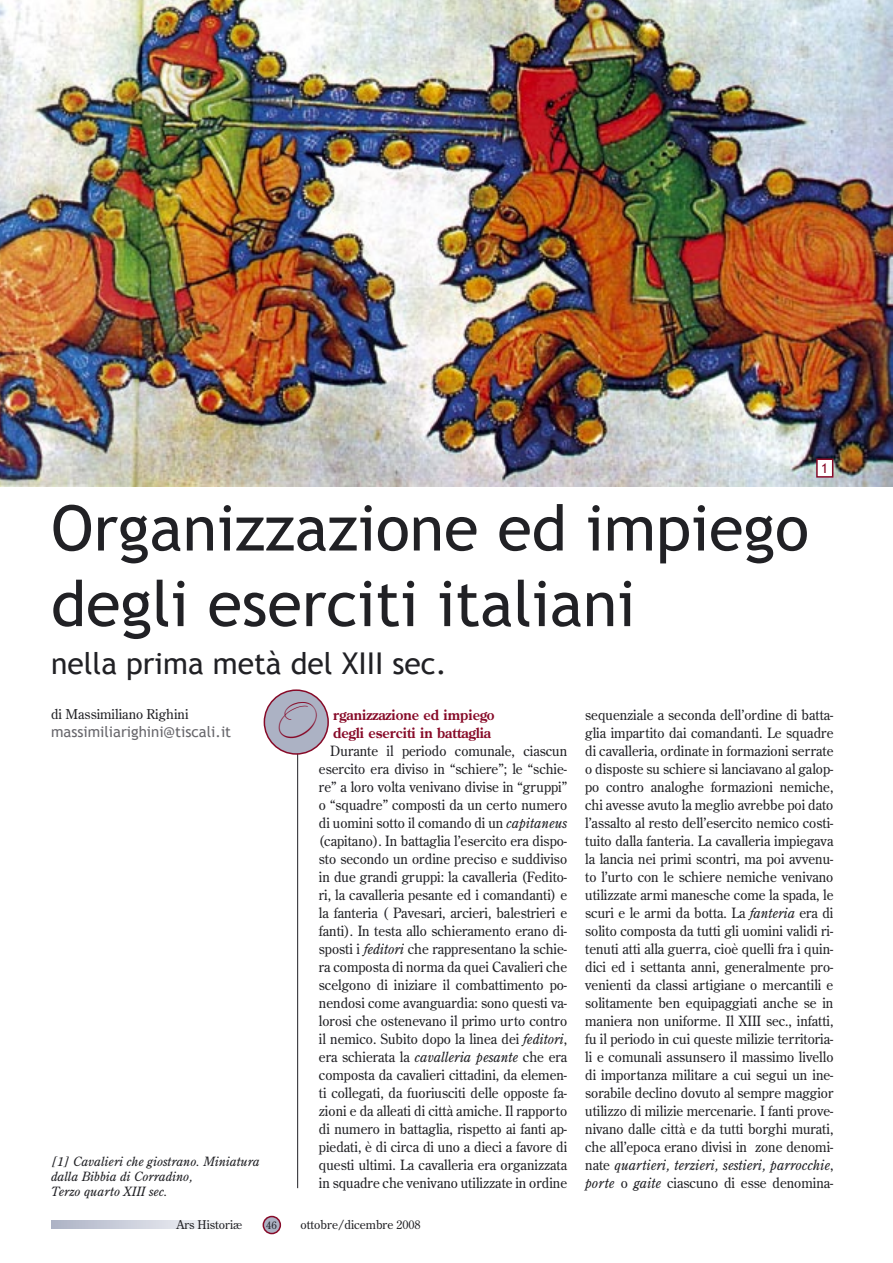
<style>
.page{position:relative;width:893px;height:1263px;background:#fff}
.page>*{position:absolute;margin:0;border:0;box-sizing:border-box;transform-origin:0 0}
.t1{font:63px "Trebuchet MS";color:#212125}
.t2{font:45px "Scriptina";color:#870a28}
.t3{font:30px "Trebuchet MS";color:#212125}
.t4{font:15px "Trebuchet MS";color:#68676c}
.Normale__Web{font:14.1px/18px "Century Old Style";color:#212125;text-align:justify;scale:.96 1}
.Normale__Web-2{font:700 14.1px "Century Old Style";color:#870a28;scale:.96 1}
.t5{font:13.5px "Century Old Style";color:#212125}
.t6{font:13.5px "Trebuchet MS";color:#870a28}
.t7{font:italic 12.75px/15.3px "Century Old Style";color:#212125}
.t8{font:12px "Century Old Style";color:#212125}
.t9{font:10.5px "Century Old Style";color:#212125}
.s1{font-style:italic}
</style>
<div class="page">
<div style="left:263px;top:1216px;width:17px;height:17px;background:#acb2c4;border-radius:50%"></div>
<div style="left:263px;top:1216px;width:18px;height:18px;border:2px solid #870a28;border-radius:50%"></div>
<svg style="left:51px;top:1220px;width:166px;height:9px"></svg>
<hr style="left:297px;top:741px;width:1px;height:447px;background:#212125">
<div style="left:264px;top:690px;width:64px;height:64px;background:#acb2c4;border-radius:50%"></div>
<div style="left:264px;top:689px;width:65px;height:66px;border:2px solid #870a28;border-radius:50%"></div>
<img style="left:0;top:0;width:893px;height:486px">
<div style="left:817px;top:459px;width:16px;height:18px;background:#fff"></div>
<div style="left:816px;top:458px;width:17px;height:20px;border:2px solid #870a28"></div>
<p class="t1" style="left:51px;top:491px;width:759px">Organizzazione ed impiego</p>
<p class="t1" style="left:51px;top:567px;width:586px">degli eserciti italiani</p>
<p class="t3" style="left:51px;top:646px;width:397px">nella prima metà del XIII sec.</p>
<p class="t6" style="left:821px;top:460px;width:9px">1</p>
<p class="t5" style="left:51px;top:705px;width:139px">di Massimiliano Righini</p>
<p class="t4" style="left:51px;top:723px;width:182px">massimiliarighini@tiscali.it</p>
<p class="t7" style="left:51px;top:1153px;width:210px">[1] Cavalieri che giostrano. Miniatura dalla Bibbia di Corradino,</p>
<p class="t7" style="left:51px;top:1184px;width:118px">Terzo quarto XIII sec.</p>
<p class="t2" style="left:277px;top:696px;width:37px">O</p>
<p class="Normale__Web-2" style="left:333px;top:706px;width:170px">rganizzazione ed impiego</p>
<p class="Normale__Web-2" style="left:333px;top:724px;width:166px">degli eserciti in battaglia</p>
<p class="Normale__Web" style="left:319px;top:742px;width:260px;text-indent:11px">Durante il periodo comunale, ciascun esercito era diviso in “schiere”; le “schie&shy;re” a loro volta venivano divise in “gruppi” o “squadre” composti da un certo numero di uomini sotto il comando di un <span class="s1">capitaneus </span>(capitano). In battaglia l’esercito era dispo&shy;sto secondo un ordine preciso e suddiviso in due grandi gruppi: la cavalleria (Fedito&shy;ri, la cavalleria pesante ed i comandanti) e la fanteria ( Pavesari, arcieri, balestrieri e fanti). In testa allo schieramento erano di&shy;sposti i <span class="s1">feditori</span> che rappresentano la schie&shy;ra composta di norma da quei Cavalieri che scelgono di iniziare il combattimento po&shy;nendosi come avanguardia: sono questi va&shy;lorosi che ostenevano il primo urto contro il nemico. Subito dopo la linea dei <span class="s1">feditori</span>, era schierata la <span class="s1">cavalleria pesante</span> che era composta da cavalieri cittadini, da elemen&shy;ti collegati, da fuoriusciti delle opposte fa&shy;zioni e da alleati di città amiche. Il rapporto di numero in battaglia, rispetto ai fanti ap&shy;piedati, è di circa di uno a dieci a favore di questi ultimi. La cavalleria era organizzata in squadre che venivano utilizzate in ordine</p>
<p class="t8" style="left:177px;top:1217px;width:67px">Ars Historiæ</p>
<p class="t9" style="left:266px;top:1218px;width:12px">46</p>
<p class="t8" style="left:300px;top:1217px;width:122px">ottobre/dicembre 2008</p>
<p class="Normale__Web" style="left:585px;top:706px;width:260px">sequenziale a seconda dell’ordine di batta&shy;glia impartito dai comandanti. Le squadre di cavalleria, ordinate in formazioni serrate o disposte su schiere si lanciavano al galop&shy;po contro analoghe formazioni nemiche, chi avesse avuto la meglio avrebbe poi dato l’assalto al resto dell’esercito nemico costi&shy;tuito dalla fanteria. La cavalleria impiegava la lancia nei primi scontri, ma poi avvenu&shy;to l’urto con le schiere nemiche venivano utilizzate armi manesche come la spada, le scuri e le armi da botta. La <span class="s1">fanteria</span> era di solito composta da tutti gli uomini validi ri&shy;tenuti atti alla guerra, cioè quelli fra i quin&shy;dici ed i settanta anni, generalmente pro&shy;venienti da classi artigiane o mercantili e solitamente ben equipaggiati anche se in maniera non uniforme. Il XIII sec., infatti, fu il periodo in cui queste milizie territoria&shy;li e comunali assunsero il massimo livello di importanza militare a cui segui un ine&shy;sorabile declino dovuto al sempre maggior utilizzo di milizie mercenarie. I fanti prove&shy;nivano dalle città e da tutti borghi murati, che all’epoca erano divisi in zone denomi&shy;nate <span class="s1">quartieri, terzieri, sestieri, parrocchie</span>, <span class="s1">porte</span> o <span class="s1">gaite</span> ciascuno di esse denomina-</p>
</div>
